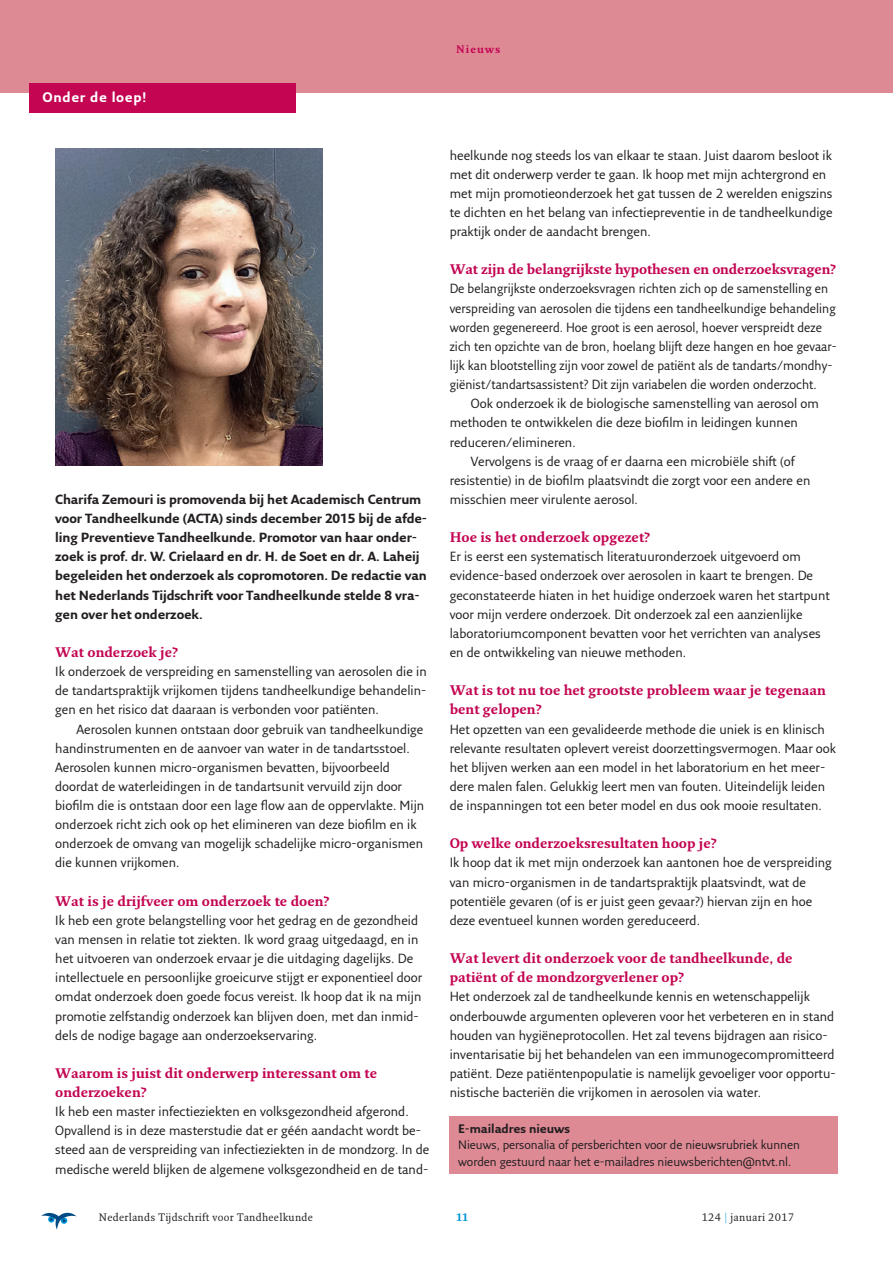
<style>
.page{position:relative;width:893px;height:1263px;background:#fff}
.page>*{position:absolute;margin:0;border:0;box-sizing:border-box;transform-origin:0 0}
.t1{font:700 13.5px/19.2px "Fresco Plus Pro";color:#c30552}
.t2{font:700 13.5px "Fresco Sans Plus Pro";letter-spacing:.05em;color:#fff}
.t3{font:12.9px/19.2px "Fresco Sans Plus Pro";color:#231f20}
.t4{font:12.9px/19.2px "Fresco Sans Plus Pro";color:#231f20;scale:.96 1}
.t5{font:700 12.9px/19.2px "Fresco Sans Plus Pro";letter-spacing:-.01em;color:#231f20}
.t6{font:12px/16.5px "Fresco Sans Plus Pro";letter-spacing:-.005em;color:#231f20}
.t7{font:700 12px "Fresco Sans Plus Pro";letter-spacing:-.005em;color:#231f20}
.t8{font:10.5px "Fresco Plus Pro";letter-spacing:.03em;color:#231f20}
.t9{font:700 10.5px "Fresco Plus Pro";letter-spacing:.1em;color:#c30552}
.t10{font:700 10.5px "Fresco Plus Pro";color:#0095d9}
.s1{color:#0095d9}
</style>
<div class="page">
<svg style="left:41px;top:1213px;width:35px;height:17px"></svg>
<div style="left:0;top:0;width:893px;height:93px;background:#de8a95"></div>
<div style="left:30px;top:83px;width:266px;height:30px;background:#c30552"></div>
<div style="left:450px;top:1116px;width:388px;height:58px;background:#de8a95"></div>
<img style="left:55px;top:148px;width:267px;height:318px">
<p class="t2" style="left:42px;top:92px;width:105px">Onder de loep!</p>
<p class="t5" style="left:55px;top:491px;width:373px">Charifa Zemouri is promovenda bij het Academisch Centrum voor Tandheelkunde (ACTA) sinds december 2015 bij de afde&shy;ling Preventieve Tandheelkunde. Promotor van haar onder&shy;zoek is prof. dr. W. Crielaard en dr. H. de Soet en dr. A. Laheij begeleiden het onderzoek als copromotoren. De redactie van het Nederlands Tijdschrift voor Tandheelkunde stelde 8 vra&shy;gen over het onderzoek.</p>
<p class="t1" style="left:55px;top:644px;width:125px">Wat onderzoek je?</p>
<p class="t3" style="left:55px;top:663px;width:373px;text-align:justify">Ik onderzoek de verspreiding en samenstelling van aerosolen die in de tandartspraktijk vrijkomen tijdens tandheelkundige behandelin&shy;gen en het risico dat daaraan is verbonden voor patiënten.</p>
<p class="t3" style="left:55px;top:720px;width:370px;text-indent:21px">Aerosolen kunnen ontstaan door gebruik van tandheelkundige handinstrumenten en de aanvoer van water in de tandartsstoel.<br>Aerosolen kunnen micro-organismen bevatten, bijvoorbeeld doordat de waterleidingen in de tandartsunit vervuild zijn door biofilm die is ontstaan door een lage flow aan de oppervlakte. Mijn onderzoek richt zich ook op het elimineren van deze biofilm en ik onderzoek de omvang van mogelijk schadelijke micro-organismen die kunnen vrijkomen.</p>
<p class="t1" style="left:55px;top:893px;width:276px">Wat is je drijfveer om onderzoek te doen?</p>
<p class="t3" style="left:55px;top:912px;width:368px">Ik heb een grote belangstelling voor het gedrag en de gezondheid van mensen in relatie tot ziekten. Ik word graag uitgedaagd, en in het uitvoeren van onderzoek ervaar je die uitdaging dagelijks. De intellectuele en persoonlijke groeicurve stijgt er exponentieel door omdat onderzoek doen goede focus vereist. Ik hoop dat ik na mijn promotie zelfstandig onderzoek kan blijven doen, met dan inmid&shy;dels de nodige bagage aan onderzoekservaring.</p>
<p class="t1" style="left:55px;top:1065px;width:323px">Waarom is juist dit onderwerp interessant om te onderzoeken?</p>
<p class="t3" style="left:55px;top:1103px;width:376px">Ik heb een master infectieziekten en volksgezondheid afgerond.<br>Opvallend is in deze masterstudie dat er géén aandacht wordt be&shy;steed aan de verspreiding van infectieziekten in de mondzorg. In de medische wereld blijken de algemene volksgezondheid en de tand-</p>
<p class="t9" style="left:456px;top:44px;width:46px">Nieuws</p>
<p class="t3" style="left:450px;top:146px;width:385px">heelkunde nog steeds los van elkaar te staan. Juist daarom besloot ik met dit onderwerp verder te gaan. Ik hoop met mijn achtergrond en met mijn promotieonderzoek het gat tussen de 2 werelden enigszins te dichten en het belang van infectiepreventie in de tandheelkundige praktijk onder de aandacht brengen.</p>
<p class="t1" style="left:450px;top:261px;width:388px">Wat zijn de belangrijkste hypothesen en onderzoeksvragen?</p>
<p class="t4" style="left:450px;top:280px;width:405px">De belangrijkste onderzoeksvragen richten zich op de samenstelling en verspreiding van aerosolen die tijdens een tandheelkundige behandeling worden gegenereerd. Hoe groot is een aerosol, hoever verspreidt deze zich ten opzichte van de bron, hoelang blijft deze hangen en hoe gevaar&shy;lijk kan blootstelling zijn voor zowel de patiënt als de tandarts/mondhy&shy;giënist/tandartsassistent? Dit zijn variabelen die worden onderzocht.</p>
<p class="t3" style="left:471px;top:395px;width:349px">Ook onderzoek ik de biologische samenstelling van aerosol om</p>
<p class="t3" style="left:450px;top:414px;width:350px">methoden te ontwikkelen die deze biofilm in leidingen kunnen</p>
<p class="t3" style="left:450px;top:433px;width:128px">reduceren/elimineren.</p>
<p class="t3" style="left:471px;top:453px;width:325px">Vervolgens is de vraag of er daarna een microbiële shift (of</p>
<p class="t3" style="left:450px;top:472px;width:362px">resistentie) in de biofilm plaatsvindt die zorgt voor een andere en</p>
<p class="t3" style="left:450px;top:491px;width:190px">misschien meer virulente aerosol.</p>
<p class="t1" style="left:450px;top:529px;width:202px">Hoe is het onderzoek opgezet?</p>
<p class="t3" style="left:450px;top:548px;width:382px">Er is eerst een systematisch literatuuronderzoek uitgevoerd om evidence-based onderzoek over aerosolen in kaart te brengen. De geconstateerde hiaten in het huidige onderzoek waren het startpunt voor mijn verdere onderzoek. Dit onderzoek zal een aanzienlijke laboratoriumcomponent bevatten voor het verrichten van analyses en de ontwikkeling van nieuwe methoden.</p>
<p class="t1" style="left:450px;top:682px;width:378px">Wat is tot nu toe het grootste probleem waar je tegenaan bent gelopen?</p>
<p class="t3" style="left:450px;top:720px;width:388px">Het opzetten van een gevalideerde methode die uniek is en klinisch relevante resultaten oplevert vereist doorzettingsvermogen. Maar ook het blijven werken aan een model in het laboratorium en het meer&shy;dere malen falen. Gelukkig leert men van fouten. Uiteindelijk leiden de inspanningen tot een beter model en dus ook mooie resultaten.</p>
<p class="t1" style="left:450px;top:835px;width:269px">Op welke onderzoeksresultaten hoop je?</p>
<p class="t3" style="left:450px;top:854px;width:384px">Ik hoop dat ik met mijn onderzoek kan aantonen hoe de verspreiding van micro-organismen in de tandartspraktijk plaatsvindt, wat de potentiële gevaren (of is er juist geen gevaar?) hiervan zijn en hoe deze eventueel kunnen worden gereduceerd.</p>
<p class="t1" style="left:450px;top:950px;width:344px">Wat levert dit onderzoek voor de tandheelkunde, de patiënt of de mondzorgverlener op?</p>
<p class="t3" style="left:450px;top:988px;width:387px">Het onderzoek zal de tandheelkunde kennis en wetenschappelijk onderbouwde argumenten opleveren voor het verbeteren en in stand houden van hygiëneprotocollen. Het zal tevens bijdragen aan risico&shy;inventarisatie bij het behandelen van een immunogecompromitteerd patiënt. Deze patiëntenpopulatie is namelijk gevoeliger voor opportu&shy;nistische bacteriën die vrijkomen in aerosolen via water.</p>
<p class="t7" style="left:458px;top:1124px;width:114px">E-mailadres nieuws</p>
<p class="t6" style="left:458px;top:1138px;width:343px">Nieuws, personalia of pers berichten voor de nieuwsrubriek kunnen worden gestuurd naar het e-mailadres nieuwsberichten@ntvt.nl.</p>
<p class="t8" style="left:99px;top:1213px;width:216px">Nederlands Tijdschrift voor Tandheelkunde</p>
<p class="t10" style="left:456px;top:1213px;width:14px">11</p>
<p class="t8" style="left:702px;top:1213px;width:94px">124 <span class="s1">|</span> januari 2017</p>
</div>
